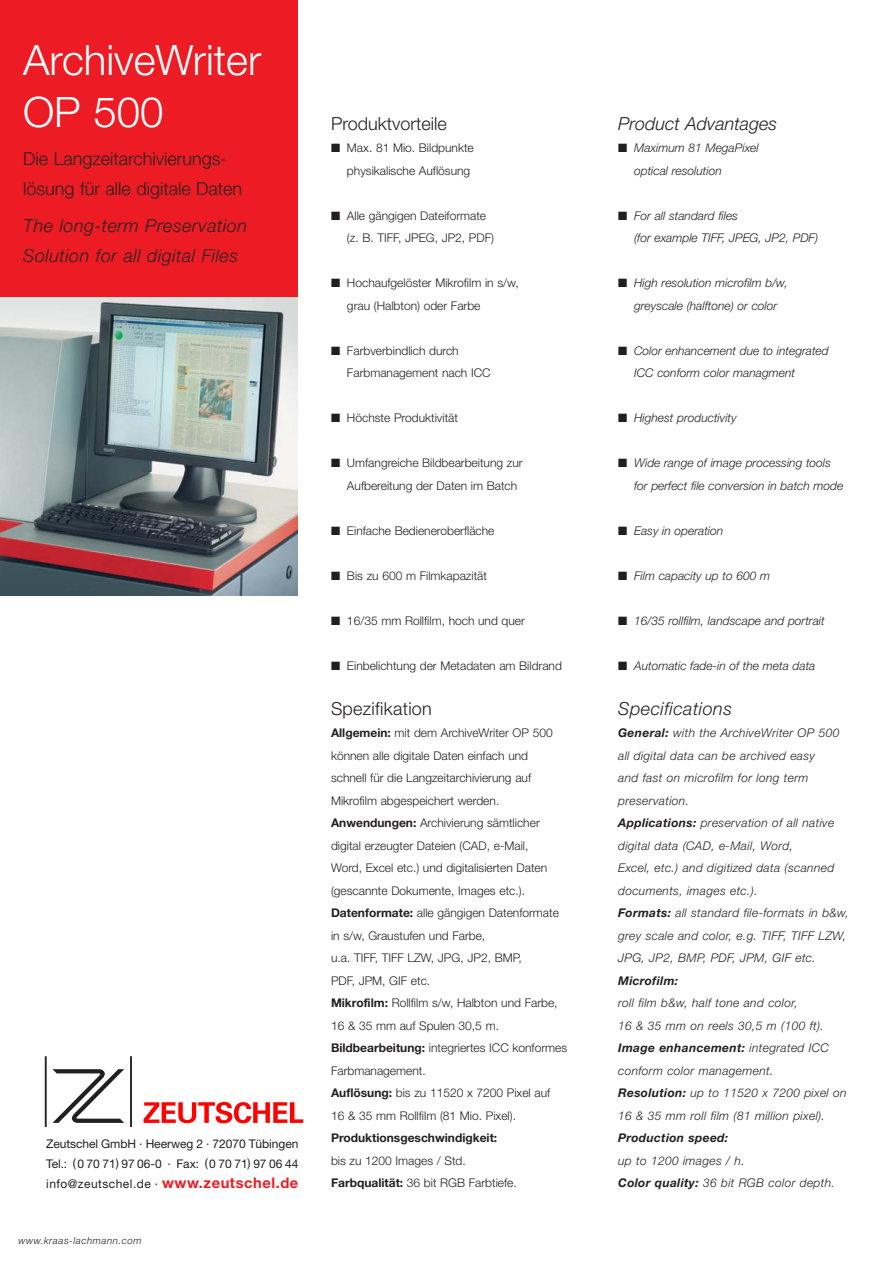
<style>
.page{position:relative;width:893px;height:1263px;background:#fff}
.page>*{position:absolute;margin:0;border:0;box-sizing:border-box;transform-origin:0 0}
.t1{font:300 42px/52.5px "Helvetica Neue";color:#fff}
.t2{font:300 18px/30px "Helvetica Neue";color:#231f20}
.t3{font:italic 300 18px/30px "Helvetica Neue";letter-spacing:.03em;color:#231f20}
.t4{font:italic 300 18px "Helvetica Neue";color:#231f20}
.t5{font:300 12px/22.5px "Helvetica Neue";color:#231f20}
.t6{font:italic 300 12px/22.5px "Helvetica Neue";letter-spacing:.03em;color:#231f20}
.t7{font:italic 300 12px/22.5px "Helvetica Neue";color:#231f20}
.t8{font:12px/19.5px "Helvetica Neue";letter-spacing:-.005em;color:#231f20;text-align:justify}
.t9{font:700 12px "Helvetica Neue";color:#231f20}
.t10{font:italic 700 12px "Helvetica Neue";letter-spacing:.03em;color:#231f20}
.t11{font:italic 300 9.75px "Helvetica Neue";letter-spacing:.055em;color:#231f20}
.s1{font-weight:700;font-size:14.7px;color:#ed1c24}
.s2{font-weight:700}
</style>
<div class="page">
<div style="left:0;top:0;width:297px;height:298px;background:#ed1c24"></div>
<img style="left:0;top:298px;width:297px;height:297px">
<svg style="left:143px;top:1102px;width:160px;height:21px"></svg>
<hr style="left:130px;top:1056px;width:2px;height:71px;background:#231f20">
<hr style="left:45px;top:1056px;width:2px;height:71px;background:#231f20">
<svg style="left:52px;top:1069px;width:72px;height:54px"></svg>
<h1 class="t1" style="left:23px;top:37px;width:240px">ArchiveWriter<br>OP 500</h1>
<h2 class="t2" style="left:23px;top:145px;width:220px">Die Langzeitarchivierungs&shy;lösung für alle digitale Daten</h2>
<h2 class="t3" style="left:23px;top:212px;width:225px">The long-term Preservation<br>Solution for all digital Files</h2>
<p class="t8" style="left:46px;top:1136px;width:254px">Zeutschel GmbH · Heerweg 2 · 72070 Tübingen Tel.: (0 70 71) 97 06-0 · Fax: (0 70 71) 97 06 44 info@zeutschel.de · <span class="s1">www.zeutschel.de</span></p>
<p class="t11" style="left:18px;top:1237px;width:125px">www.kraas-lachmann.com</p>
<h2 class="t2" style="left:331px;top:110px;width:117px">Produktvorteile</h2>
<p class="t5" style="left:331px;top:138px;width:144px;text-align:right">■ Max. 81 Mio. Bildpunkte physikalische Auflösung</p>
<p class="t5" style="left:347px;top:205px;width:149px;text-indent:-16px">■ Alle gängigen Dateiformate (z. B. TIFF, JPEG, JP2, PDF)</p>
<p class="t5" style="left:347px;top:273px;width:173px;text-indent:-16px">■ Hochaufgelöster Mikrofilm in s/w, grau (Halbton) oder Farbe</p>
<p class="t5" style="left:347px;top:340px;width:145px;text-indent:-16px">■ Farbverbindlich durch<br>Farbmanagement nach ICC</p>
<p class="t5" style="left:331px;top:408px;width:128px">■ Höchste Produktivität</p>
<p class="t5" style="left:347px;top:453px;width:177px;text-indent:-16px">■ Umfangreiche Bildbearbeitung zur<br>Aufbereitung der Daten im Batch</p>
<p class="t5" style="left:331px;top:520px;width:165px">■ Einfache Bedieneroberfläche</p>
<p class="t5" style="left:331px;top:565px;width:157px">■ Bis zu 600 m Filmkapazität</p>
<p class="t5" style="left:331px;top:610px;width:195px">■ 16/35 mm Rollfilm, hoch und quer</p>
<p class="t5" style="left:331px;top:655px;width:232px">■ Einbelichtung der Metadaten am Bildrand</p>
<h2 class="t2" style="left:331px;top:695px;width:102px">Spezifikation</h2>
<p class="t5" style="left:331px;top:723px;width:238px"><span class="s2">Allgemein:</span> mit dem ArchiveWriter OP 500 können alle digitale Daten einfach und<br>schnell für die Langzeitarchivierung auf Mikrofilm abgespeichert werden.<br><span class="s2">Anwendungen:</span> Archivierung sämtlicher digital erzeugter Dateien (CAD, e-Mail,<br>Word, Excel etc.) und digitalisierten Daten (gescannte Dokumente, Images etc.).<br><span class="s2">Datenformate:</span> alle gängigen Datenformate in s/w, Graustufen und Farbe,<br>u.a. TIFF, TIFF LZW, JPG, JP2, BMP,<br>PDF, JPM, GIF etc.<br><span class="s2">Mikrofilm:</span> Rollfilm s/w, Halbton und Farbe, 16 &amp; 35 mm auf Spulen 30,5 m.<br><span class="s2">Bildbearbeitung:</span> integriertes ICC konformes Farbmanagement.<br><span class="s2">Auflösung:</span> bis zu 11520 x 7200 Pixel auf<br>16 &amp; 35 mm Rollfilm (81 Mio. Pixel).</p>
<p class="t9" style="left:331px;top:1134px;width:168px">Produktionsgeschwindigkeit:</p>
<p class="t5" style="left:331px;top:1150px;width:187px">bis zu 1200 Images / Std.<br><span class="s2">Farbqualität:</span> 36 bit RGB Farbtiefe.</p>
<h2 class="t4" style="left:618px;top:117px;width:160px">Product Advantages</h2>
<p class="t7" style="left:634px;top:138px;width:126px;text-indent:-16px">■ Maximum 81 MegaPixel optical resolution</p>
<p class="t7" style="left:634px;top:205px;width:185px;text-indent:-16px">■ For all standard files<br>(for example TIFF, JPEG, JP2, PDF)</p>
<p class="t7" style="left:618px;top:273px;width:171px;text-align:center">■ High resolution microfilm b/w, greyscale (halftone) or color</p>
<p class="t7" style="left:634px;top:340px;width:196px;text-indent:-16px">■ Color enhancement due to integrated<br>ICC conform color managment</p>
<p class="t7" style="left:618px;top:408px;width:120px">■ Highest productivity</p>
<p class="t7" style="left:634px;top:453px;width:211px;text-indent:-16px">■ Wide range of image processing tools for perfect file conversion in batch mode</p>
<p class="t7" style="left:618px;top:520px;width:107px">■ Easy in operation</p>
<p class="t7" style="left:618px;top:565px;width:153px">■ Film capacity up to 600 m</p>
<p class="t7" style="left:618px;top:610px;width:208px">■ 16/35 rollfilm, landscape and portrait</p>
<p class="t7" style="left:618px;top:655px;width:199px">■ Automatic fade-in of the meta data</p>
<h2 class="t3" style="left:618px;top:695px;width:115px">Specifications</h2>
<p class="t6" style="left:618px;top:723px;width:232px"><span class="s2">General:</span> with the ArchiveWriter OP 500 all digital data can be archived easy<br>and fast on microfilm for long term preservation.<br><span class="s2">Applications:</span> preservation of all native digital data (CAD, e-Mail, Word,<br>Excel, etc.) and digitized data (scanned documents, images etc.).<br><span class="s2">Formats:</span> all standard file-formats in b&amp;w, grey scale and color, e.g. TIFF, TIFF LZW, JPG, JP2, BMP, PDF, JPM, GIF etc.</p>
<p class="t10" style="left:618px;top:976px;width:62px">Microfilm:</p>
<p class="t6" style="left:618px;top:993px;width:230px">roll film b&amp;w, half tone and color,<br>16 &amp; 35 mm on reels 30,5 m (100 ft).<br><span class="s2">Image enhancement:</span> integrated ICC conform color management.<br><span class="s2">Resolution:</span> up to 11520 x 7200 pixel on 16 &amp; 35 mm roll film (81 million pixel).</p>
<p class="t10" style="left:618px;top:1134px;width:112px">Production speed:</p>
<p class="t6" style="left:618px;top:1150px;width:218px">up to 1200 images / h.<br><span class="s2">Color quality:</span> 36 bit RGB color depth.</p>
</div>
